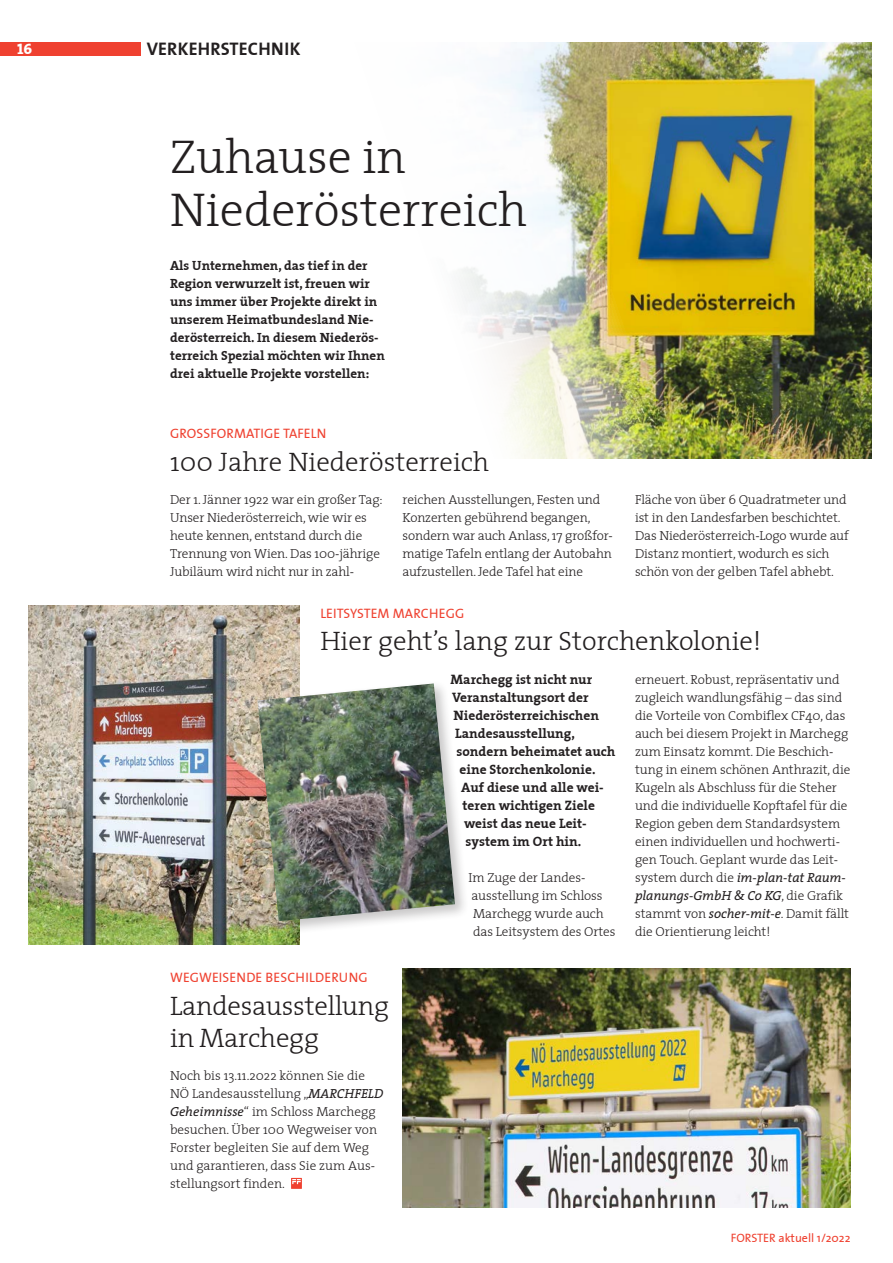
<style>
.page{position:relative;width:893px;height:1263px;background:#fff}
.page>*{position:absolute;margin:0;border:0;box-sizing:border-box;transform-origin:0 0}
.fa_Titel1{font:48px/52.5px "The Serif Light Plain";color:#231f20}
.fa_Titel1-2{font:27px/32.4px "The Serif Light Plain";color:#231f20}
.t1{font:18px "The Sans Bold Plain";letter-spacing:.01em;color:#231f20}
.t2{font:15px "The Serif Extra Bold Caps";color:#fff}
.fa_Fließtext{font:13.5px "The Serif Bold Plain";color:#231f20}
.fa_Titel1-3{font:13.5px "The Sans Plain";letter-spacing:.01em;color:#ef4130}
.fa_Fließtext-2{font:13.2px/18px "The Serif Light Plain";letter-spacing:-.005em;color:#231f20}
.fa_Fließtext-3{font:13.2px/18px "The Serif Bold Plain";color:#231f20}
.t3{font:12px "The Sans Plain";color:#ef4130}
.s1{font-family:"The Serif";font-style:italic}
</style>
<div class="page">
<div style="left:0;top:43px;width:140px;height:13px;background:#ef4130"></div>
<img style="left:28px;top:606px;width:272px;height:339px">
<div style="left:254px;top:680px;width:215px;height:255px;background:#231f20;opacity:.25"></div>
<img style="left:258px;top:683px;width:197px;height:238px">
<img style="left:458px;top:43px;width:414px;height:415px">
<img style="left:403px;top:968px;width:447px;height:240px">
<div style="left:291px;top:1178px;width:11px;height:11px;background:#ef4130"></div>
<svg style="left:292px;top:1179px;width:9px;height:5px"></svg>
<p class="t2" style="left:17px;top:36px;width:17px">16</p>
<p class="t1" style="left:147px;top:34px;width:155px">VERKEHRSTECHNIK</p>
<h1 class="fa_Titel1" style="left:170px;top:129px;width:359px">Zuhause in<br>Niederösterreich</h1>
<p class="fa_Fließtext-3" style="left:170px;top:256px;width:216px">Als Unternehmen, das tief in der Region verwurzelt ist, freuen wir uns immer über Projekte direkt in unserem Heimatbundesland Nie&shy;derösterreich. In diesem Niederös&shy;terreich Spezial möchten wir Ihnen drei aktuelle Projekte vorstellen:</p>
<h1 class="fa_Titel1-3" style="left:170px;top:422px;width:158px">GROSSFORMATIGE TAFELN</h1>
<h1 class="fa_Titel1-2" style="left:170px;top:444px;width:321px">100 Jahre Niederösterreich</h1>
<p class="fa_Fließtext-2" style="left:170px;top:490px;width:214px">Der 1. Jänner 1922 war ein großer Tag:<br>Unser Niederösterreich, wie wir es heute kennen, entstand durch die Trennung von Wien. Das 100-jährige Jubiläum wird nicht nur in zahl-</p>
<p class="fa_Fließtext-2" style="left:403px;top:490px;width:212px">reichen Ausstellungen, Festen und Konzerten gebührend begangen, sondern war auch Anlass, 17 großfor&shy;matige Tafeln entlang der Autobahn aufzustellen. Jede Tafel hat eine</p>
<p class="fa_Fließtext-2" style="left:635px;top:490px;width:215px">Fläche von über 6 Quadratmeter und ist in den Landesfarben beschichtet.<br>Das Niederösterreich-Logo wurde auf Distanz montiert, wodurch es sich schön von der gelben Tafel abhebt.</p>
<h1 class="fa_Titel1-3" style="left:320px;top:602px;width:145px">LEITSYSTEM MARCHEGG</h1>
<h1 class="fa_Titel1-2" style="left:320px;top:624px;width:442px">Hier geht’s lang zur Storchenkolonie!</h1>
<h1 class="fa_Titel1-3" style="left:170px;top:966px;width:199px">WEGWEISENDE BESCHILDERUNG</h1>
<h1 class="fa_Titel1-2" style="left:170px;top:988px;width:220px">Landesausstellung in Marchegg</h1>
<p class="fa_Fließtext-2" style="left:170px;top:1066px;width:215px">Noch bis 13.11.2022 können Sie die<br>NÖ Landesausstellung „<span class="s1">MARCHFELD<br>Geheimnisse</span>“ im Schloss Marchegg besuchen. Über 100 Wegweiser von<br>Forster begleiten Sie auf dem Weg und garantieren, dass Sie zum Aus&shy;stellungsort finden.</p>
<p class="fa_Fließtext" style="left:451px;top:668px;width:143px">Marchegg ist nicht nur</p>
<p class="fa_Fließtext" style="left:452px;top:686px;width:138px">Veranstaltungsort der</p>
<p class="fa_Fließtext" style="left:454px;top:704px;width:147px">Niederösterreichischen</p>
<p class="fa_Fließtext" style="left:455px;top:722px;width:121px">Landesausstellung,</p>
<p class="fa_Fließtext" style="left:457px;top:740px;width:160px">sondern beheimatet auch</p>
<p class="fa_Fließtext" style="left:460px;top:758px;width:137px">eine Storchenkolonie.</p>
<p class="fa_Fließtext" style="left:461px;top:776px;width:144px">Auf diese und alle wei-</p>
<p class="fa_Fließtext" style="left:463px;top:794px;width:134px">teren wichtigen Ziele</p>
<p class="fa_Fließtext" style="left:464px;top:812px;width:123px">weist das neue Leit-</p>
<p class="fa_Fließtext" style="left:466px;top:830px;width:117px">system im Ort hin.</p>
<p class="fa_Fließtext-2" style="left:469px;top:868px;width:149px">Im Zuge der Landes&shy;ausstellung im Schloss<br>Marchegg wurde auch das Leitsystem des Ortes</p>
<p class="fa_Fließtext-2" style="left:635px;top:670px;width:217px">erneuert. Robust, repräsentativ und zugleich wandlungsfähig – das sind die Vorteile von Combiflex CF40, das auch bei diesem Projekt in Marchegg zum Einsatz kommt. Die Beschich&shy;tung in einem schönen Anthrazit, die Kugeln als Abschluss für die Steher und die individuelle Kopftafel für die Region geben dem Standardsystem einen individuellen und hochwerti&shy;gen Touch. Geplant wurde das Leit&shy;system durch die <span class="s1">im-plan-tat Raum&shy;planungs-GmbH &amp; Co KG</span>, die Grafik stammt von <span class="s1">socher-mit-e</span>. Damit fällt die Orientierung leicht!</p>
<p class="t3" style="left:731px;top:1228px;width:121px">FORSTER aktuell 1/2022</p>
</div>
